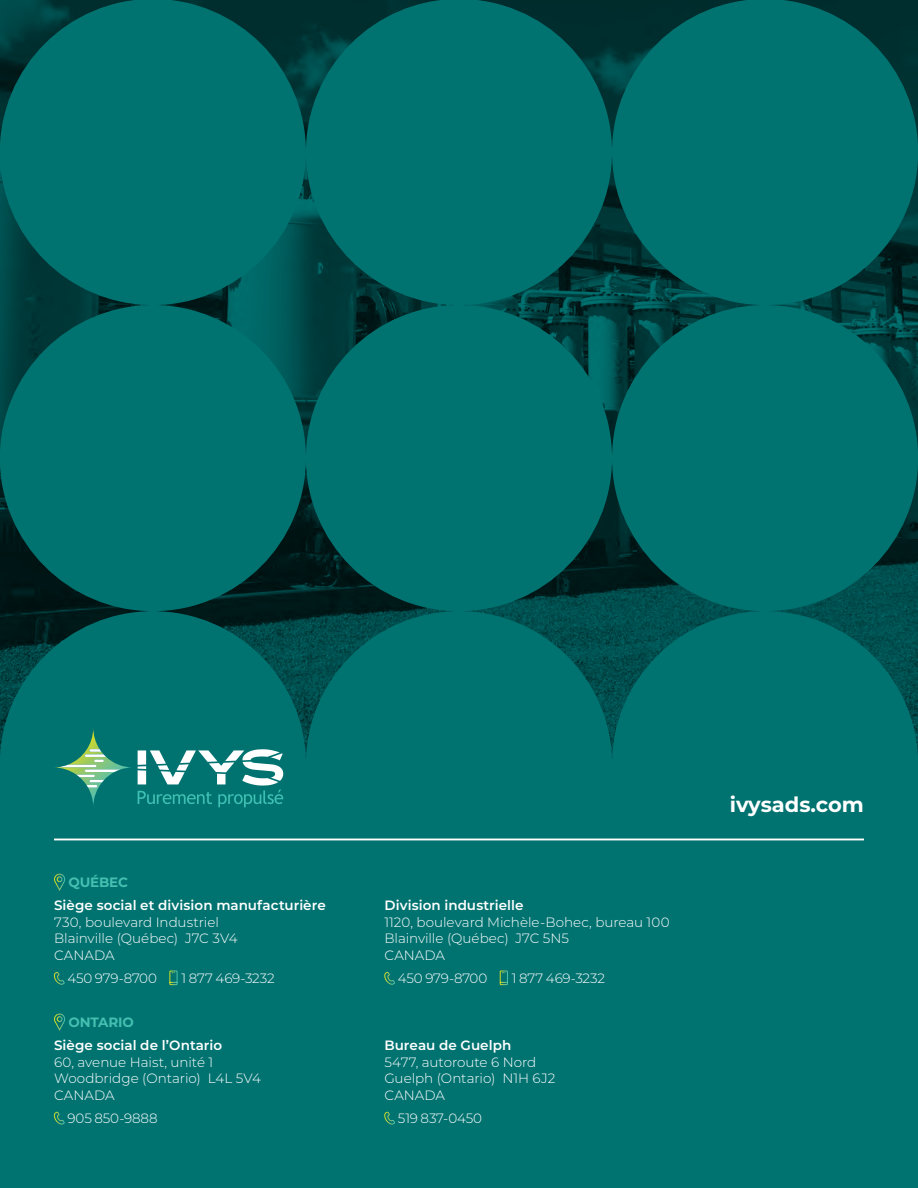
<style>
.page{position:relative;width:918px;height:1188px;background:#007371}
.page>*{position:absolute;margin:0;border:0;box-sizing:border-box;transform-origin:0 0}
.t1{font:700 21px "Montserrat";color:#fff}
.t2{font:300 13.5px/16.5px "Montserrat";color:#fff}
.t3{font:600 13.5px "Montserrat";letter-spacing:.005em;color:#fff}
.t4{font:700 13.5px "Montserrat";letter-spacing:-.01em;color:#44bfb0}
</style>
<div class="page">
<img style="left:0;top:0;width:918px;height:759px">
<hr style="left:54px;top:839px;width:810px;height:1px;background:#fff">
<svg style="left:54px;top:873px;width:12px;height:18px"></svg>
<svg style="left:53px;top:972px;width:12px;height:13px"></svg>
<svg style="left:169px;top:970px;width:9px;height:15px"></svg>
<svg style="left:384px;top:971px;width:11px;height:14px"></svg>
<svg style="left:499px;top:970px;width:9px;height:15px"></svg>
<svg style="left:54px;top:1013px;width:11px;height:18px"></svg>
<svg style="left:53px;top:1111px;width:12px;height:14px"></svg>
<svg style="left:384px;top:1111px;width:11px;height:14px"></svg>
<svg style="left:54px;top:728px;width:229px;height:79px"></svg>
<p class="t4" style="left:68px;top:872px;width:61px">QUÉBEC</p>
<p class="t3" style="left:54px;top:896px;width:273px">Siège social et division manufacturière</p>
<p class="t2" style="left:54px;top:913px;width:185px">730, boulevard Industriel<br>Blainville (Québec) J7C 3V4<br>CANADA</p>
<p class="t2" style="left:68px;top:970px;width:91px">450 979-8700</p>
<p class="t2" style="left:181px;top:970px;width:95px">1 877 469-3232</p>
<p class="t4" style="left:68px;top:1012px;width:67px">ONTARIO</p>
<p class="t3" style="left:54px;top:1036px;width:170px">Siège social de l’Ontario</p>
<p class="t2" style="left:54px;top:1053px;width:208px">60, avenue Haist, unité 1<br>Woodbridge (Ontario) L4L 5V4<br>CANADA</p>
<p class="t2" style="left:68px;top:1109px;width:92px">905 850-9888</p>
<p class="t3" style="left:384px;top:896px;width:141px">Division industrielle</p>
<p class="t2" style="left:384px;top:913px;width:287px">1120, boulevard Michèle-Bohec, bureau 100<br>Blainville (Québec) J7C 5N5<br>CANADA</p>
<p class="t2" style="left:398px;top:970px;width:91px">450 979-8700</p>
<p class="t2" style="left:512px;top:970px;width:95px">1 877 469-3232</p>
<p class="t3" style="left:384px;top:1036px;width:128px">Bureau de Guelph</p>
<p class="t2" style="left:384px;top:1053px;width:173px">5477, autoroute 6 Nord<br>Guelph (Ontario) N1H 6J2<br>CANADA</p>
<p class="t2" style="left:398px;top:1109px;width:86px">519 837-0450</p>
<h1 class="t1" style="left:730px;top:789px;width:136px">ivysads.com</h1>
</div>
